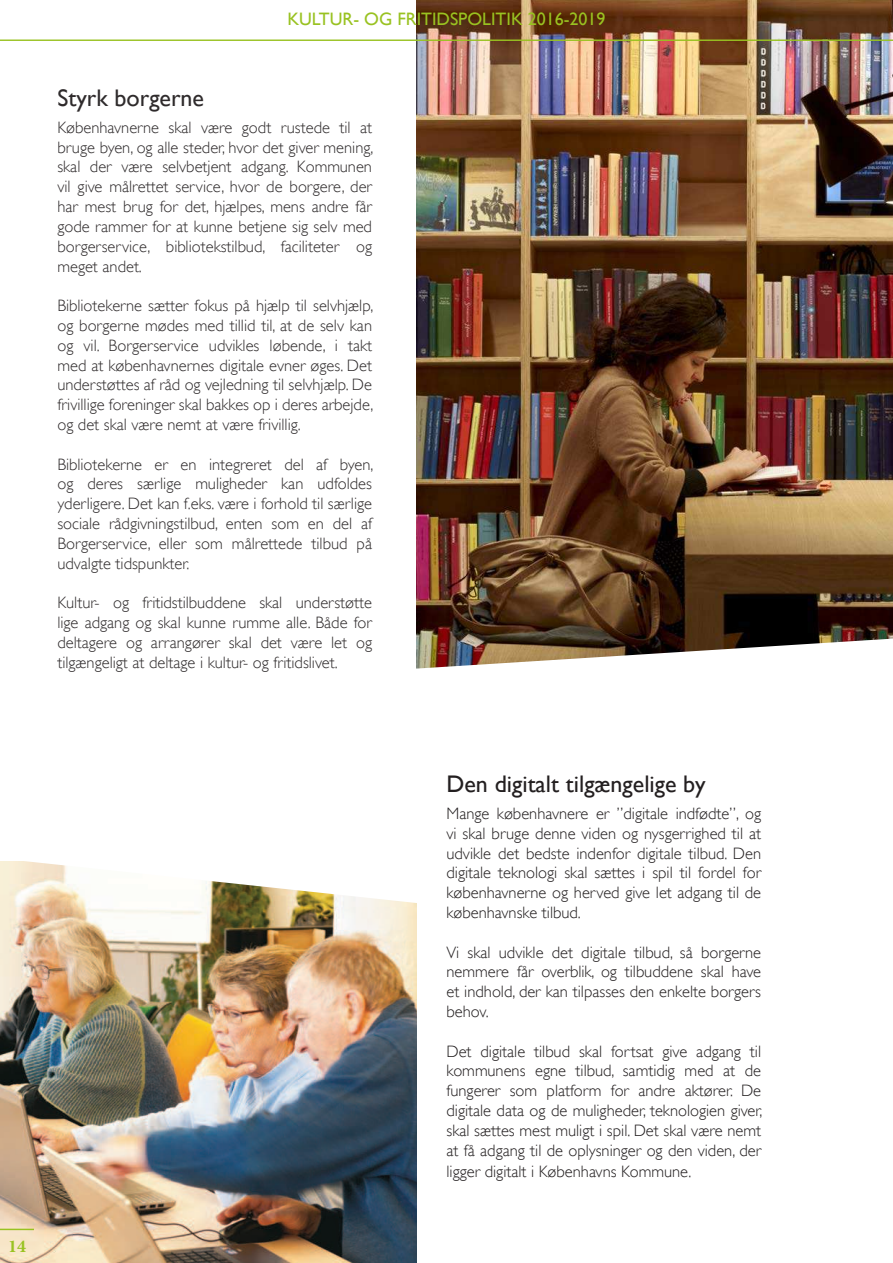
<style>
.page{position:relative;width:893px;height:1263px;background:#fff}
.page>*{position:absolute;margin:0;border:0;box-sizing:border-box;transform-origin:0 0}
.t1{font:24px "Gill Sans";color:#231f20}
.t2{font:18px "Gill Sans";color:#99c221}
.t3{font:700 18px "Minion Pro";color:#99c221}
.t4{font:300 16.5px/19.8px "Gill Sans";color:#231f20;text-align:justify}
</style>
<div class="page">
<img style="left:0;top:909px;width:417px;height:354px">
<svg style="left:0;top:861px;width:417px;height:48px"></svg>
<img style="left:416px;top:41px;width:477px;height:598px">
<img style="left:416px;top:639px;width:470px;height:30px">
<svg style="left:0;top:0;width:893px;height:41px"></svg>
<hr style="left:0;top:1229px;width:34px;height:1px;background:#99c221">
<p class="t2" style="left:287px;top:12px;width:320px">KULTUR- OG FRITIDSPOLITIK 2016-2019</p>
<h1 class="t1" style="left:57px;top:88px;width:148px">Styrk borgerne</h1>
<p class="t4" style="left:57px;top:119px;width:317px">Københavnerne skal være godt rustede til at bruge byen, og alle steder, hvor det giver mening, skal der være selvbetjent adgang. Kommunen vil give målrettet service, hvor de borgere, der har mest brug for det, hjælpes, mens andre får gode rammer for at kunne betjene sig selv med borgerservice, bibliotekstilbud, faciliteter og meget andet.</p>
<p class="t4" style="left:57px;top:297px;width:317px">Bibliotekerne sætter fokus på hjælp til selvhjælp, og borgerne mødes med tillid til, at de selv kan og vil. Borgerservice udvikles løbende, i takt med at københavnernes digitale evner øges. Det understøttes af råd og vejledning til selvhjælp. De frivillige foreninger skal bakkes op i deres arbejde, og det skal være nemt at være frivillig.</p>
<p class="t4" style="left:57px;top:455px;width:317px">Bibliotekerne er en integreret del af byen, og deres særlige muligheder kan udfoldes yderligere. Det kan f.eks. være i forhold til særlige sociale rådgivningstilbud, enten som en del af Borgerservice, eller som målrettede tilbud på udvalgte tidspunkter.</p>
<p class="t4" style="left:57px;top:594px;width:316px">Kultur- og fritidstilbuddene skal understøtte lige adgang og skal kunne rumme alle. Både for deltagere og arrangører skal det være let og tilgængeligt at deltage i kultur- og fritidslivet.</p>
<p class="t3" style="left:8px;top:1235px;width:19px">14</p>
<h1 class="t1" style="left:446px;top:774px;width:261px">Den digitalt tilgængelige by</h1>
<p class="t4" style="left:446px;top:805px;width:316px">Mange københavnere er ”digitale indfødte”, og vi skal bruge denne viden og nysgerrighed til at udvikle det bedste indenfor digitale tilbud. Den digitale teknologi skal sættes i spil til fordel for københavnerne og herved give let adgang til de københavnske tilbud.</p>
<p class="t4" style="left:446px;top:943px;width:316px">Vi skal udvikle det digitale tilbud, så borgerne nemmere får overblik, og tilbuddene skal have et indhold, der kan tilpasses den enkelte borgers behov.</p>
<p class="t4" style="left:446px;top:1042px;width:317px">Det digitale tilbud skal fortsat give adgang til kommunens egne tilbud, samtidig med at de fungerer som platform for andre aktører. De digitale data og de muligheder, teknologien giver, skal sættes mest muligt i spil. Det skal være nemt at få adgang til de oplysninger og den viden, der</p>
<p class="t4" style="left:446px;top:1163px;width:247px">ligger digitalt i Københavns Kommune.</p>
</div>
